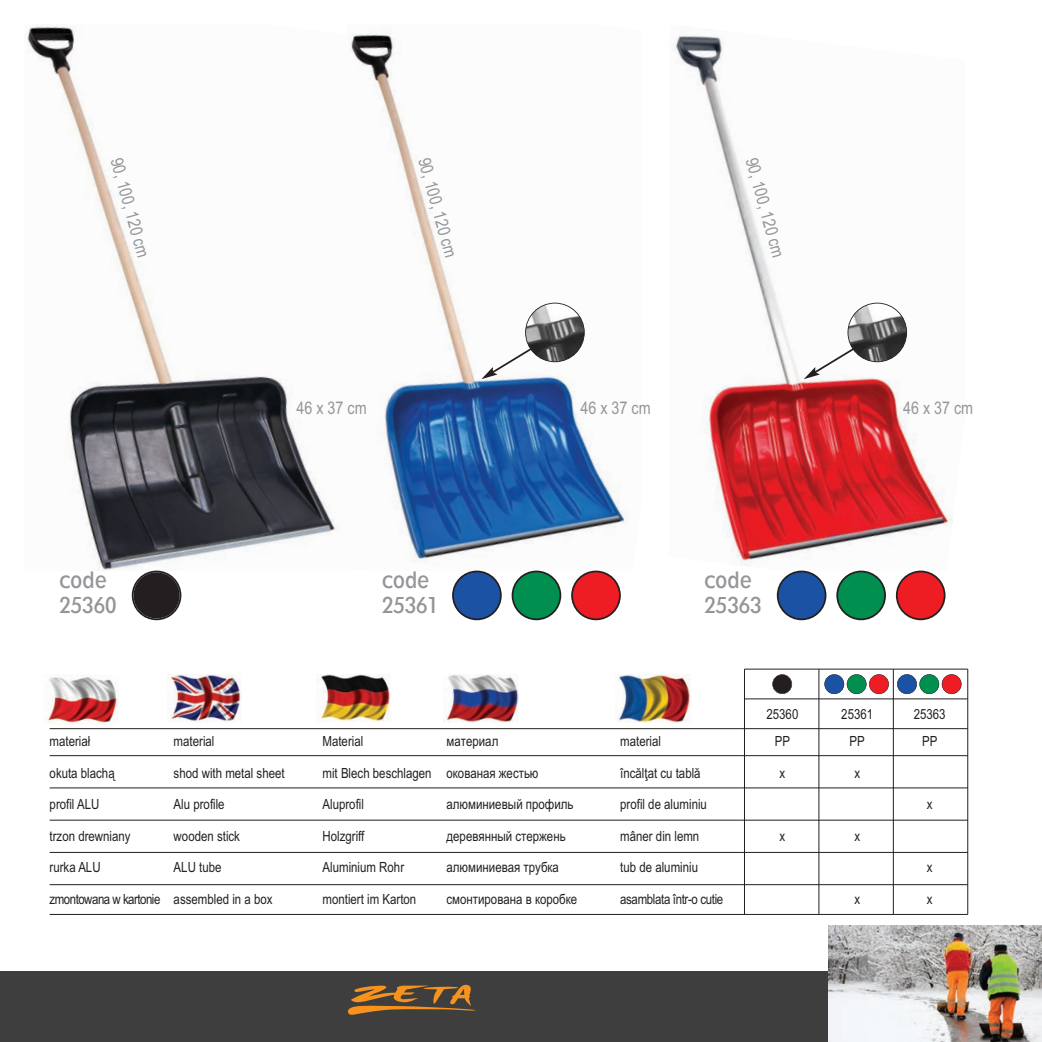
<style>
.page{position:relative;width:1042px;height:1042px;background:#fff}
.page>*{position:absolute;margin:0;border:0;box-sizing:border-box;transform-origin:0 0}
.t1{font:21px/25.2px "Geometr 212 Cn EU";color:#939598}
.t2{font:17.5px "Arial Narrow";color:#939598}
.t3{font:14px "Arial Narrow";color:#231f20}
.t4{font:14px "Arial Narrow";letter-spacing:-.035em;color:#231f20}
.t5{font:14px "Arial Narrow";letter-spacing:-.025em;color:#231f20}
</style>
<div class="page">
<div style="left:0;top:971px;width:1042px;height:71px;background:#3e3e3f"></div>
<img style="left:828px;top:925px;width:214px;height:117px">
<img style="left:44px;top:677px;width:74px;height:47px">
<img style="left:167px;top:675px;width:75px;height:46px">
<img style="left:316px;top:675px;width:75px;height:47px">
<img style="left:444px;top:675px;width:74px;height:47px">
<img style="left:617px;top:675px;width:73px;height:47px">
<div style="left:897px;top:674px;width:19px;height:20px;background:#1c52a4;border-radius:50%"></div>
<div style="left:897px;top:674px;width:20px;height:20px;border:1px solid #231f20;border-radius:50%"></div>
<div style="left:919px;top:674px;width:20px;height:20px;background:#008f4e;border-radius:50%"></div>
<div style="left:919px;top:674px;width:20px;height:20px;border:1px solid #231f20;border-radius:50%"></div>
<div style="left:942px;top:674px;width:19px;height:20px;background:#ee1d23;border-radius:50%"></div>
<div style="left:941px;top:674px;width:20px;height:20px;border:1px solid #231f20;border-radius:50%"></div>
<div style="left:824px;top:674px;width:20px;height:20px;background:#1c52a4;border-radius:50%"></div>
<div style="left:824px;top:674px;width:20px;height:20px;border:1px solid #231f20;border-radius:50%"></div>
<div style="left:847px;top:674px;width:19px;height:20px;background:#008f4e;border-radius:50%"></div>
<div style="left:846px;top:674px;width:20px;height:20px;border:1px solid #231f20;border-radius:50%"></div>
<div style="left:869px;top:674px;width:19px;height:20px;background:#ee1d23;border-radius:50%"></div>
<div style="left:869px;top:674px;width:20px;height:20px;border:1px solid #231f20;border-radius:50%"></div>
<div style="left:773px;top:675px;width:18px;height:18px;background:#231f20;border-radius:50%"></div>
<div style="left:772px;top:674px;width:20px;height:20px;border:1px solid #231f20;border-radius:50%"></div>
<hr style="left:744px;top:669px;width:1px;height:245px;background:#231f20">
<hr style="left:818px;top:669px;width:1px;height:245px;background:#231f20">
<hr style="left:893px;top:669px;width:1px;height:245px;background:#231f20">
<hr style="left:967px;top:669px;width:1px;height:245px;background:#231f20">
<hr style="left:50px;top:755px;width:918px;height:1px;background:#231f20">
<hr style="left:50px;top:728px;width:918px;height:1px;background:#231f20">
<hr style="left:744px;top:698px;width:224px;height:1px;background:#231f20">
<hr style="left:744px;top:669px;width:224px;height:1px;background:#231f20">
<hr style="left:50px;top:787px;width:918px;height:1px;background:#231f20">
<hr style="left:50px;top:820px;width:918px;height:1px;background:#231f20">
<hr style="left:50px;top:852px;width:918px;height:1px;background:#231f20">
<hr style="left:50px;top:884px;width:918px;height:1px;background:#231f20">
<hr style="left:50px;top:914px;width:918px;height:1px;background:#231f20">
<img style="left:27px;top:25px;width:313px;height:545px">
<img style="left:351px;top:32px;width:276px;height:532px">
<img style="left:673px;top:32px;width:280px;height:535px">
<svg style="left:132px;top:570px;width:49px;height:50px"></svg>
<svg style="left:452px;top:570px;width:50px;height:50px"></svg>
<svg style="left:512px;top:570px;width:49px;height:50px"></svg>
<svg style="left:571px;top:570px;width:50px;height:50px"></svg>
<svg style="left:777px;top:570px;width:49px;height:50px"></svg>
<svg style="left:836px;top:570px;width:50px;height:50px"></svg>
<svg style="left:896px;top:570px;width:49px;height:50px"></svg>
<svg style="left:348px;top:985px;width:128px;height:30px"></svg>
<img style="left:525px;top:303px;width:59px;height:59px;border-radius:50%">
<div style="left:525px;top:303px;width:60px;height:59px;border:2px solid #231f20;border-radius:50%"></div>
<svg style="left:481px;top:342px;width:59px;height:37px"></svg>
<img style="left:848px;top:303px;width:58px;height:59px;border-radius:50%">
<div style="left:847px;top:303px;width:60px;height:59px;border:2px solid #231f20;border-radius:50%"></div>
<svg style="left:804px;top:342px;width:59px;height:37px"></svg>
<p class="t2" style="left:126px;top:155px;width:104px;rotate:74deg">90, 100, 120 cm</p>
<p class="t2" style="left:433px;top:155px;width:104px;rotate:74deg">90, 100, 120 cm</p>
<p class="t2" style="left:761px;top:155px;width:104px;rotate:74deg">90, 100, 120 cm</p>
<p class="t2" style="left:296px;top:397px;width:72px">46 x 37 cm</p>
<p class="t2" style="left:580px;top:397px;width:72px">46 x 37 cm</p>
<p class="t2" style="left:903px;top:397px;width:72px">46 x 37 cm</p>
<h1 class="t1" style="left:60px;top:567px;width:58px">code<br>25360</h1>
<h1 class="t1" style="left:704px;top:567px;width:58px">code<br>25363</h1>
<h1 class="t1" style="left:382px;top:567px;width:58px">code<br>25361</h1>
<p class="t3" style="left:50px;top:733px;width:42px">materiał</p>
<p class="t3" style="left:174px;top:733px;width:42px">material</p>
<p class="t3" style="left:322px;top:733px;width:42px">Material</p>
<p class="t3" style="left:446px;top:733px;width:53px">материал</p>
<p class="t3" style="left:620px;top:733px;width:42px">material</p>
<p class="t3" style="left:50px;top:764px;width:67px">okuta blachą</p>
<p class="t3" style="left:174px;top:764px;width:113px">shod with metal sheet</p>
<p class="t3" style="left:322px;top:764px;width:218px">mit Blech beschlagen окованая жестью</p>
<p class="t3" style="left:620px;top:764px;width:82px">încălţat cu tablă</p>
<p class="t3" style="left:50px;top:796px;width:51px">profil ALU</p>
<p class="t3" style="left:174px;top:796px;width:53px">Alu profile</p>
<p class="t3" style="left:322px;top:796px;width:43px">Aluprofil</p>
<p class="t3" style="left:446px;top:796px;width:128px">алюминиевый профиль</p>
<p class="t3" style="left:620px;top:796px;width:88px">profil de aluminiu</p>
<p class="t3" style="left:50px;top:827px;width:83px">trzon drewniany</p>
<p class="t3" style="left:174px;top:827px;width:68px">wooden stick</p>
<p class="t3" style="left:322px;top:827px;width:43px">Holzgriff</p>
<p class="t3" style="left:446px;top:827px;width:121px">деревянный стержень</p>
<p class="t3" style="left:620px;top:827px;width:81px">mâner din lemn</p>
<p class="t3" style="left:50px;top:859px;width:53px">rurka ALU</p>
<p class="t3" style="left:174px;top:859px;width:49px">ALU tube</p>
<p class="t3" style="left:322px;top:859px;width:83px">Aluminium Rohr</p>
<p class="t3" style="left:446px;top:859px;width:114px">алюминиевая трубка</p>
<p class="t3" style="left:620px;top:859px;width:79px">tub de aluminiu</p>
<p class="t4" style="left:50px;top:890px;width:224px">zmontowana w kartonie assembled in a box</p>
<p class="t3" style="left:322px;top:890px;width:95px">montiert im Karton</p>
<p class="t3" style="left:446px;top:890px;width:132px">смонтирована в коробке</p>
<p class="t5" style="left:620px;top:890px;width:105px">asamblata într-o cutie</p>
<p class="t3" style="left:766px;top:706px;width:33px">25360</p>
<p class="t3" style="left:841px;top:706px;width:33px">25361</p>
<p class="t3" style="left:914px;top:706px;width:33px">25363</p>
<p class="t3" style="left:775px;top:733px;width:17px">PP</p>
<p class="t3" style="left:849px;top:733px;width:17px">PP</p>
<p class="t3" style="left:922px;top:733px;width:17px">PP</p>
<p class="t3" style="left:779px;top:764px;width:7px">x</p>
<p class="t3" style="left:854px;top:764px;width:7px">x</p>
<p class="t3" style="left:927px;top:796px;width:7px">x</p>
<p class="t3" style="left:779px;top:827px;width:7px">x</p>
<p class="t3" style="left:854px;top:827px;width:7px">x</p>
<p class="t3" style="left:927px;top:859px;width:7px">x</p>
<p class="t3" style="left:854px;top:890px;width:7px">x</p>
<p class="t3" style="left:927px;top:890px;width:7px">x</p>
</div>
